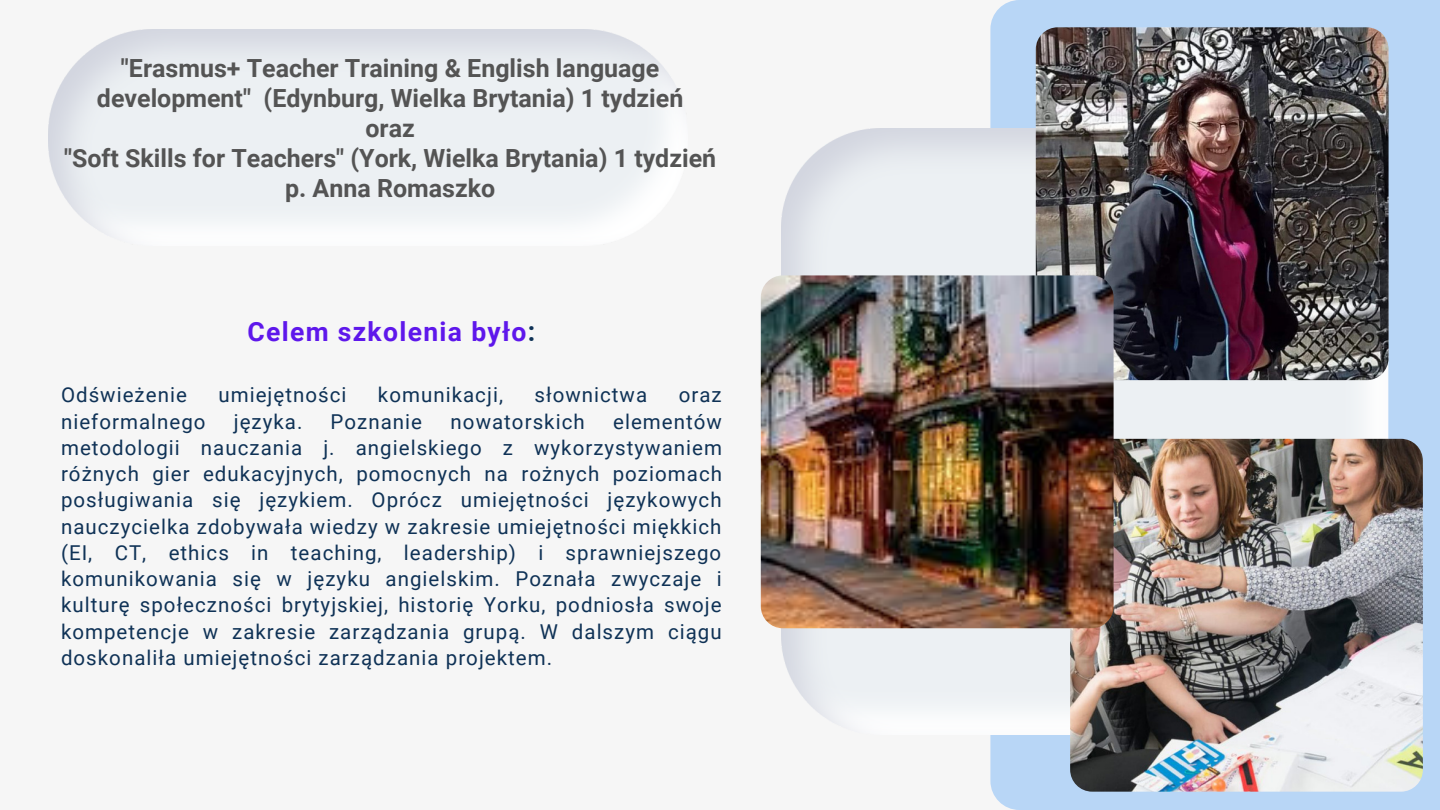
<style>
.page{position:relative;width:1440px;height:810px;background:#f6f6f6}
.page>*{position:absolute;margin:0;border:0;box-sizing:border-box;transform-origin:0 0}
.t1{font:700 26.5px "Roboto";letter-spacing:.05em;color:#5e17eb}
.t2{font:700 25px/30px "Roboto";color:#545454;text-align:center}
.t3{font:20.5px/26.2px "Roboto";letter-spacing:.05em;color:#0f3256;text-align:justify}
.s1{color:#0f3256}
</style>
<div class="page">
<div style="left:990px;top:0;width:450px;height:810px;background:#b8d6f6"></div>
<img style="left:781px;top:129px;width:607px;height:606px">
<img style="left:1070px;top:439px;width:353px;height:353px;border-radius:22px">
<img style="left:1036px;top:27px;width:353px;height:353px;border-radius:22px">
<img style="left:761px;top:275px;width:353px;height:353px;border-radius:22px">
<p class="t2" style="left:64px;top:53px;width:654px">"Erasmus+ Teacher Training &amp; English language development" (Edynburg, Wielka Brytania) 1 tydzień<br>oraz<br>"Soft Skills for Teachers" (York, Wielka Brytania) 1 tydzień p. Anna Romaszko</p>
<p class="t1" style="left:247px;top:316px;width:290px">Celem szkolenia było<span class="s1">:</span></p>
<p class="t3" style="left:61px;top:382px;width:127px">Odświeżenie</p>
<p class="t3" style="left:218px;top:382px;width:130px">umiejętności</p>
<p class="t3" style="left:378px;top:382px;width:127px">komunikacji,</p>
<p class="t3" style="left:535px;top:382px;width:114px">słownictwa</p>
<p class="t3" style="left:679px;top:382px;width:44px">oraz</p>
<p class="t3" style="left:61px;top:409px;width:146px">nieformalnego</p>
<p class="t3" style="left:234px;top:409px;width:70px">języka.</p>
<p class="t3" style="left:331px;top:409px;width:93px">Poznanie</p>
<p class="t3" style="left:451px;top:409px;width:136px">nowatorskich</p>
<p class="t3" style="left:61px;top:409px;width:663px;text-indent:552px">elementów metodologii nauczania j. angielskiego z wykorzystywaniem różnych gier edukacyjnych, pomocnych na rożnych poziomach posługiwania się językiem. Oprócz umiejętności językowych nauczycielka zdobywała wiedzy w zakresie umiejętności miękkich (EI, CT, ethics in teaching, leadership) i sprawniejszego komunikowania się w języku angielskim. Poznała zwyczaje i kulturę społeczności brytyjskiej, historię Yorku, podniosła swoje kompetencje w zakresie zarządzania grupą. W dalszym ciągu doskonaliła umiejętności zarządzania projektem.</p>
</div>
